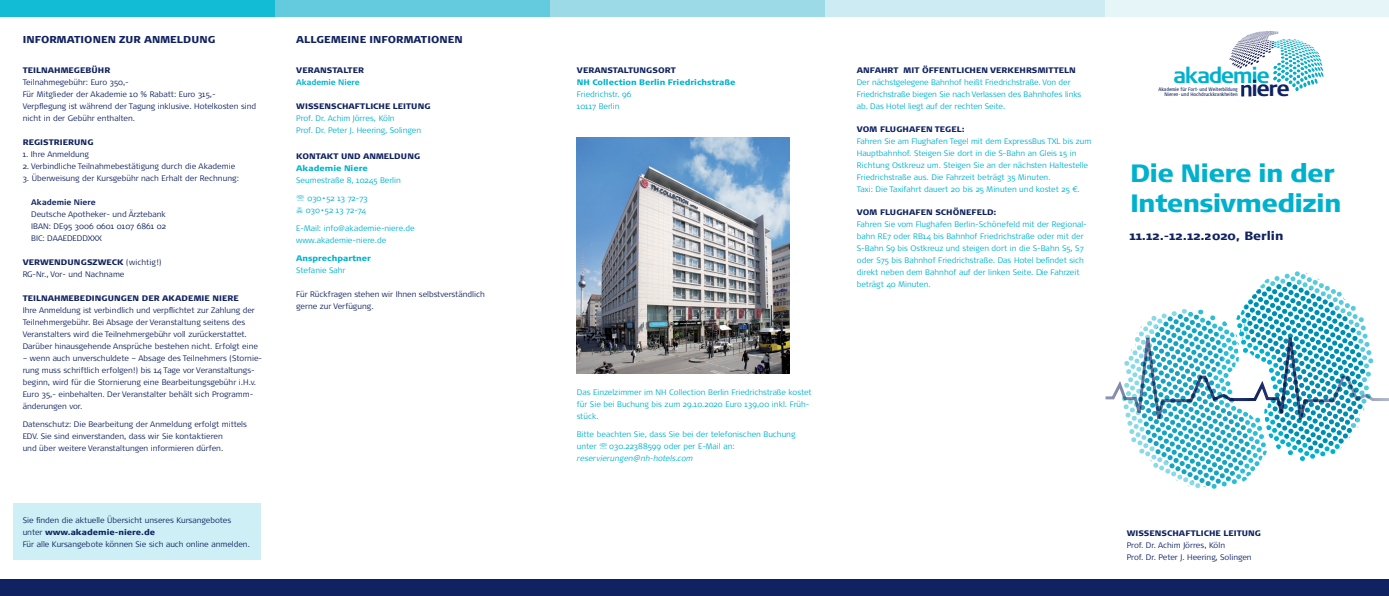
<style>
.page{position:relative;width:1389px;height:596px;background:#fff}
.page>*{position:absolute;margin:0;border:0;box-sizing:border-box;transform-origin:0 0}
.t1{font:900 25px/30px "Signa Pro";letter-spacing:-.03em;color:#00b1cd}
.t2{font:700 21.8px "Signa Pro";letter-spacing:-.07em;color:#00b1cd}
.t3{font:700 21.8px "Signa Pro";letter-spacing:-.065em;color:#102261}
.t4{font:900 12px "Signa Pro";color:#102261}
.t5{font:900 10px "Signa Pro";letter-spacing:.01em;color:#102261}
.t6{font:300 8px/12px "Signa Pro";color:#102261}
.t7{font:300 8px/12px "Signa Pro";color:#00b1cd}
.t8{font:900 8px "Signa Pro";letter-spacing:.01em;color:#102261}
.t9{font:900 8px "Signa Pro";color:#00b1cd}
.t10{font:italic 300 8px "Signa Pro";color:#00b1cd}
.t11{font:700 8px "Signa Pro";color:#102261}
.t12{font:700 8px "Signa Pro";letter-spacing:-.01em;color:#00b1cd}
.t13{font:condensed 5px/5px "Signa OT";letter-spacing:-.01em;color:#102261;text-align:right}
.s1{font-weight:900}
.s2{color:#fff}
</style>
<div class="page">
<img style="left:1229px;top:31px;width:95px;height:63px">
<svg style="left:1241px;top:85px;width:10px;height:11px"></svg>
<div style="left:0;top:579px;width:1389px;height:16px;background:#102261"></div>
<div style="left:0;top:0;width:275px;height:16px;background:#12bcd5"></div>
<div style="left:275px;top:0;width:275px;height:16px;background:#64cadd"></div>
<div style="left:550px;top:0;width:275px;height:16px;background:#9cdae8"></div>
<div style="left:825px;top:0;width:281px;height:16px;background:#cdebf3"></div>
<div style="left:1106px;top:0;width:283px;height:16px;background:#e5f5f8"></div>
<div style="left:13px;top:503px;width:248px;height:56px;background:#cdeff5"></div>
<svg style="left:1105px;top:271px;width:284px;height:218px"></svg>
<img style="left:577px;top:138px;width:212px;height:236px">
<p class="t5" style="left:23px;top:33px;width:194px">INFORMATIONEN ZUR ANMELDUNG</p>
<p class="t8" style="left:23px;top:64px;width:89px">TEILNAHMEGEBÜHR</p>
<p class="t6" style="left:23px;top:75px;width:235px">Teilnahmegebühr: Euro 350,-<br>Für Mitglieder der Akademie 10 % Rabatt: Euro 315,- Verpflegung ist während der Tagung inklusive. Hotelkosten sind nicht in der Gebühr enthalten.</p>
<p class="t8" style="left:23px;top:136px;width:72px">REGISTRIERUNG</p>
<p class="t6" style="left:23px;top:147px;width:68px">1. Ihre Anmeldung</p>
<p class="t6" style="left:23px;top:159px;width:214px">2. Verbindliche Teilnahmebestätigung durch die Akademie</p>
<p class="t6" style="left:23px;top:171px;width:218px">3. Überweisung der Kursgebühr nach Erhalt der Rechnung:</p>
<p class="t11" style="left:31px;top:196px;width:66px">Akademie Niere</p>
<p class="t6" style="left:31px;top:207px;width:136px;text-align:justify">Deutsche Apotheker- und Ärztebank IBAN: DE95 3006 0601 0107 6861 02<br>BIC: DAAEDEDDXXX</p>
<p class="t6" style="left:23px;top:255px;width:140px"><span class="s1">VERWENDUNGSZWECK</span> (wichtig!)<br>RG-Nr., Vor- und Nachname</p>
<p class="t8" style="left:23px;top:292px;width:218px">TEILNAHMEBEDINGUNGEN DER AKADEMIE NIERE</p>
<p class="t6" style="left:23px;top:303px;width:237px">Ihre Anmeldung ist verbindlich und verpflichtet zur Zahlung der Teilnehmergebühr. Bei Absage der Veranstaltung seitens des Veranstalters wird die Teilnehmergebühr voll zurückerstattet.<br>Darüber hinausgehende Ansprüche bestehen nicht. Erfolgt eine</p>
<p class="t6" style="left:23px;top:351px;width:241px">– wenn auch unverschuldete – Absage des Teilnehmers (Stornie&shy;rung muss schriftlich erfolgen!) bis 14 Tage vor Veranstaltungs&shy;beginn, wird für die Stornierung eine Bearbeitungsgebühr i.H.v.<br>Euro 35,- einbehalten. Der Veranstalter behält sich Programm&shy;änderungen vor.</p>
<p class="t6" style="left:23px;top:417px;width:226px">Datenschutz: Die Bearbeitung der Anmeldung erfolgt mittels<br>EDV. Sie sind einverstanden, dass wir Sie kontaktieren<br>und über weitere Veranstaltungen informieren dürfen.</p>
<p class="t6" style="left:23px;top:513px;width:229px">Sie finden die aktuelle Übersicht unseres Kursangebotes unter <span class="s1">www.akademie-niere.de<br></span>Für alle Kursangebote können Sie sich auch online anmelden.</p>
<p class="t5" style="left:296px;top:33px;width:168px">ALLGEMEINE INFORMATIONEN</p>
<p class="t8" style="left:296px;top:65px;width:69px">VERANSTALTER</p>
<p class="t12" style="left:296px;top:77px;width:65px">Akademie Niere</p>
<p class="t8" style="left:296px;top:101px;width:136px">WISSENSCHAFTLICHE LEITUNG</p>
<p class="t7" style="left:296px;top:112px;width:127px">Prof. Dr. Achim Jörres, Köln<br>Prof. Dr. Peter J. Heering, Solingen</p>
<p class="t8" style="left:296px;top:151px;width:125px">KONTAKT UND ANMELDUNG</p>
<p class="t9" style="left:296px;top:163px;width:73px">Akademie Niere</p>
<p class="t7" style="left:296px;top:174px;width:106px">Seumestraße 8, 10245 Berlin</p>
<p class="t7" style="left:306px;top:192px;width:63px">030•52 13 72-73<br>030•52 13 72-74</p>
<p class="t7" style="left:296px;top:222px;width:120px">E-Mail: info@akademie-niere.de www.akademie-niere.de</p>
<p class="t9" style="left:296px;top:253px;width:76px">Ansprechpartner</p>
<p class="t7" style="left:296px;top:264px;width:51px">Stefanie Sahr</p>
<p class="t6" style="left:296px;top:288px;width:190px">Für Rückfragen stehen wir Ihnen selbstverständlich gerne zur Verfügung.</p>
<p class="t8" style="left:577px;top:65px;width:100px">VERANSTALTUNGSORT</p>
<p class="t9" style="left:577px;top:77px;width:160px">NH Collection Berlin Friedrichstraße</p>
<p class="t7" style="left:577px;top:88px;width:56px">Friedrichstr. 96<br>10117 Berlin</p>
<p class="t7" style="left:577px;top:385px;width:236px">Das Einzelzimmer im NH Collection Berlin Friedrichstraße kostet für Sie bei Buchung bis zum 29.10.2020 Euro 139,00 inkl. Früh&shy;stück.</p>
<p class="t7" style="left:577px;top:427px;width:220px">Bitte beachten Sie, dass Sie bei der telefonischen Buchung unter</p>
<p class="t7" style="left:609px;top:439px;width:127px">030.22388599 oder per E-Mail an:</p>
<p class="t10" style="left:577px;top:452px;width:118px">reservierungen@nh-hotels.com</p>
<p class="t8" style="left:857px;top:65px;width:221px">ANFAHRT MIT ÖFFENTLICHEN VERKEHRSMITTELN</p>
<p class="t7" style="left:857px;top:76px;width:226px">Der nächstgelegene Bahnhof heißt Friedrichstraße. Von der<br>Friedrichstraße biegen Sie nach Verlassen des Bahnhofes links ab. Das Hotel liegt auf der rechten Seite.</p>
<p class="t8" style="left:857px;top:124px;width:110px">VOM FLUGHAFEN TEGEL:</p>
<p class="t7" style="left:857px;top:135px;width:236px">Fahren Sie am Flughafen Tegel mit dem ExpressBus TXL bis zum Hauptbahnhof. Steigen Sie dort in die S-Bahn an Gleis 15 in Richtung Ostkreuz um. Steigen Sie an der nächsten Haltestelle Friedrichstraße aus. Die Fahrzeit beträgt 35 Minuten.<br>Taxi: Die Taxifahrt dauert 20 bis 25 Minuten und kostet 25 €.</p>
<p class="t8" style="left:857px;top:207px;width:141px">VOM FLUGHAFEN SCHÖNEFELD:</p>
<p class="t7" style="left:857px;top:218px;width:232px">Fahren Sie vom Flughafen Berlin-Schönefeld mit der Regional&shy;bahn RE7 oder RB14 bis Bahnhof Friedrichstraße oder mit der S-Bahn S9 bis Ostkreuz und steigen dort in die S-Bahn S5, S7 oder S75 bis Bahnhof Friedrichstraße. Das Hotel befindet sich direkt neben dem Bahnhof auf der linken Seite. Die Fahrzeit beträgt 40 Minuten.</p>
<h2 class="t2" style="left:1173px;top:60px;width:98px">akademie</h2>
<p class="t13" style="left:1159px;top:87px;width:81px">Akademie für Fort- und Weiterbildung<br>Nieren- und Hochdruckkrankheiten</p>
<h2 class="t3" style="left:1239px;top:74px;width:52px"><span class="s2">n</span>iere</h2>
<h1 class="t1" style="left:1130px;top:157px;width:213px">Die Niere in der<br>Intensivmedizin</h1>
<h3 class="t4" style="left:1129px;top:227px;width:156px">11.12.-12.12.2020, Berlin</h3>
<p class="t8" style="left:1127px;top:527px;width:136px">WISSENSCHAFTLICHE LEITUNG</p>
<p class="t6" style="left:1127px;top:538px;width:127px">Prof. Dr. Achim Jörres, Köln<br>Prof. Dr. Peter J. Heering, Solingen</p>
</div>
